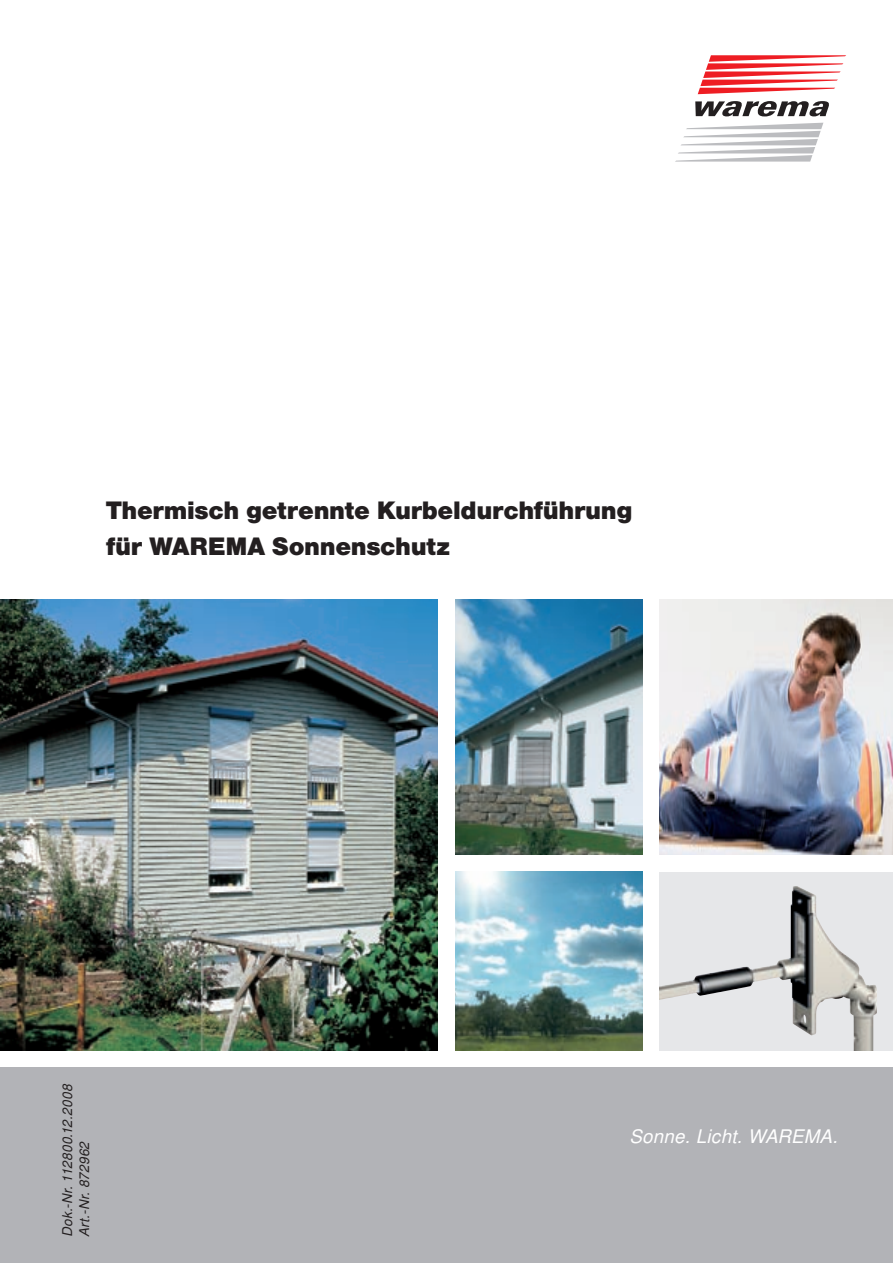
<style>
.page{position:relative;width:893px;height:1263px;background:#fff}
.page>*{position:absolute;margin:0;border:0;box-sizing:border-box;transform-origin:0 0}
.t1{font:900 24px/36px "Nimbus San LOT";letter-spacing:-.015em;color:#231f20}
.t2{font:italic 18.75px "Nimbus San LOT";letter-spacing:.015em;color:#fff}
.t3{font:italic 13.5px/17px "Nimbus San LOT";letter-spacing:-.035em;color:#231f20}
</style>
<div class="page">
<div style="left:0;top:1067px;width:893px;height:196px;background:#b2b3b7"></div>
<div style="left:659px;top:872px;width:234px;height:178px;background:#e6e7e9"></div>
<img style="left:659px;top:886px;width:218px;height:164px">
<svg style="left:695px;top:101px;width:134px;height:15px"></svg>
<svg style="left:698px;top:55px;width:148px;height:39px"></svg>
<svg style="left:675px;top:123px;width:148px;height:39px"></svg>
<img style="left:659px;top:600px;width:234px;height:255px">
<img style="left:455px;top:600px;width:187px;height:255px">
<img style="left:455px;top:872px;width:187px;height:178px">
<img style="left:0;top:600px;width:438px;height:450px">
<p class="t1" style="left:106px;top:492px;width:528px">Thermisch getrennte Kurbeldurchführung für WAREMA Sonnenschutz</p>
<p class="t3" style="left:59px;top:1237px;width:155px;rotate:-90deg">Dok.-Nr. 112800.12.2008<br>Art.-Nr. 872962</p>
<p class="t2" style="left:629px;top:1125px;width:210px">Sonne. Licht. WAREMA.</p>
</div>
